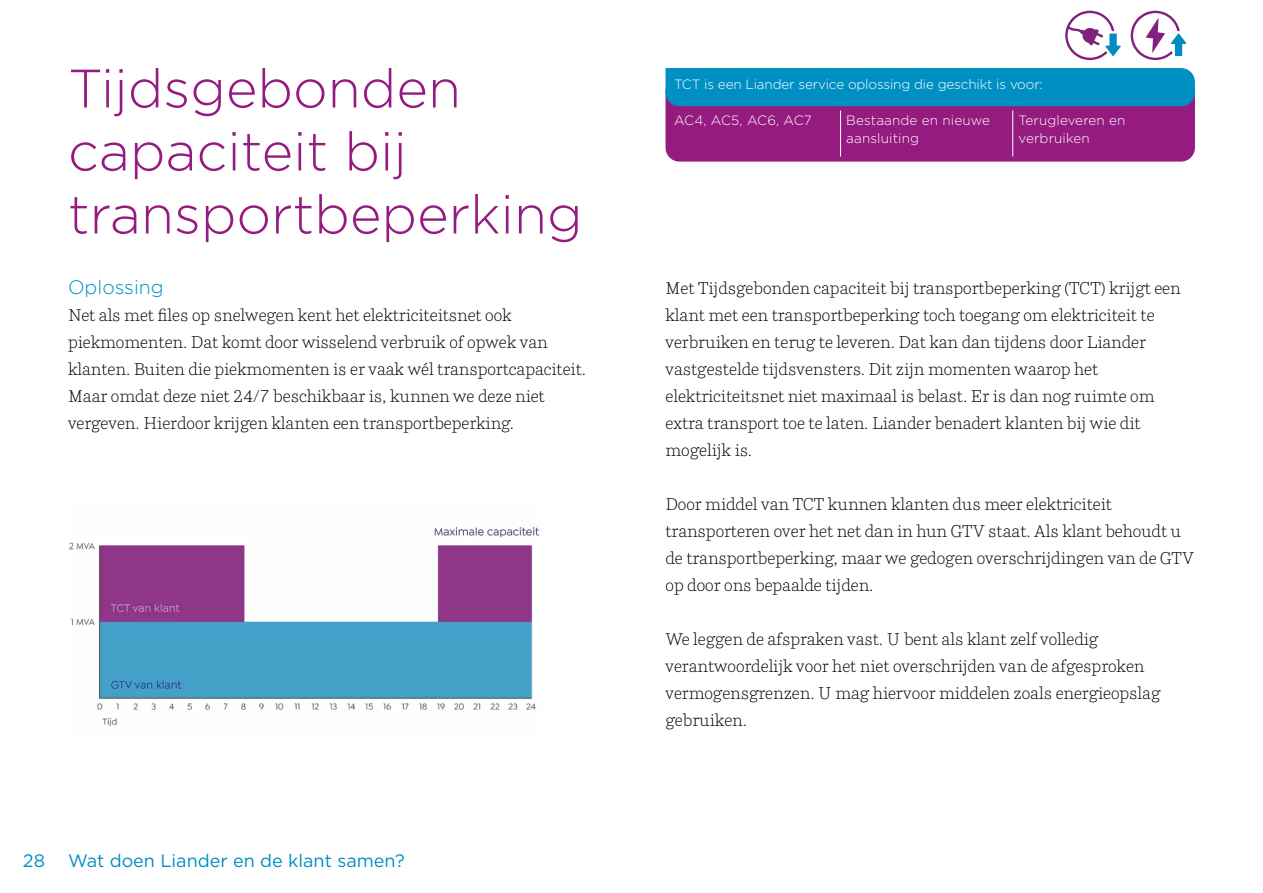
<style>
.page{position:relative;width:1263px;height:893px;background:#fff}
.page>*{position:absolute;margin:0;border:0;box-sizing:border-box;transform-origin:0 0}
.Titel{font:300 54px/63px "Gotham";color:#951b81}
.Tussenkop-H3{font:300 19.5px "Gotham";color:#008fc2}
.aanduiding_onderdeel{font:18px "Gotham";color:#008fc2}
.Bodytekst{font:300 16.5px/27px "Parry Pro";color:#000}
.kadertekst{font:300 13.5px "Gotham";letter-spacing:-.01em;color:#fff}
.kadertekst-2{font:300 13.5px/18px "Gotham";letter-spacing:.01em;color:#fff}
</style>
<div class="page">
<svg style="left:665px;top:68px;width:530px;height:94px;background:#594c9c"></svg>
<hr style="left:840px;top:111px;width:1px;height:45px;background:#fff">
<hr style="left:1012px;top:111px;width:1px;height:45px;background:#fff">
<svg style="left:1065px;top:11px;width:56px;height:49px"></svg>
<svg style="left:1131px;top:11px;width:55px;height:49px"></svg>
<img style="left:69px;top:527px;width:471px;height:200px">
<p class="Titel" style="left:68px;top:56px;width:516px">Tijdsgebonden capaciteit bij transportbeperking</p>
<p class="Tussenkop-H3" style="left:68px;top:277px;width:97px">Oplossing</p>
<p class="Bodytekst" style="left:68px;top:302px;width:519px">Net als met files op snelwegen kent het elektriciteitsnet ook piekmomenten. Dat komt door wisselend verbruik of opwek van klanten. Buiten die piekmomenten is er vaak wél transportcapaciteit.<br>Maar omdat deze niet 24/7 beschikbaar is, kunnen we deze niet vergeven. Hierdoor krijgen klanten een transportbeperking.</p>
<p class="aanduiding_onderdeel" style="left:23px;top:849px;width:24px">28</p>
<p class="aanduiding_onderdeel" style="left:68px;top:849px;width:338px">Wat doen Liander en de klant samen?</p>
<p class="kadertekst" style="left:674px;top:77px;width:370px">TCT is een Liander service oplossing die geschikt is voor:</p>
<p class="kadertekst" style="left:674px;top:113px;width:139px">AC4, AC5, AC6, AC7</p>
<p class="kadertekst-2" style="left:846px;top:111px;width:145px">Bestaande en nieuwe aansluiting</p>
<p class="kadertekst-2" style="left:1018px;top:111px;width:108px">Terugleveren en verbruiken</p>
<p class="Bodytekst" style="left:665px;top:275px;width:517px">Met Tijdsgebonden capaciteit bij transportbeperking (TCT) krijgt een klant met een transportbeperking toch toegang om elektriciteit te verbruiken en terug te leveren. Dat kan dan tijdens door Liander vastgestelde tijdsvensters. Dit zijn momenten waarop het elektriciteitsnet niet maximaal is belast. Er is dan nog ruimte om extra transport toe te laten. Liander benadert klanten bij wie dit mogelijk is.</p>
<p class="Bodytekst" style="left:665px;top:491px;width:530px">Door middel van TCT kunnen klanten dus meer elektriciteit transporteren over het net dan in hun GTV staat. Als klant behoudt u de transportbeperking, maar we gedogen overschrijdingen van de GTV op door ons bepaalde tijden.</p>
<p class="Bodytekst" style="left:665px;top:626px;width:496px">We leggen de afspraken vast. U bent als klant zelf volledig verantwoordelijk voor het niet overschrijden van de afgesproken vermogensgrenzen. U mag hiervoor middelen zoals energieopslag gebruiken.</p>
</div>
